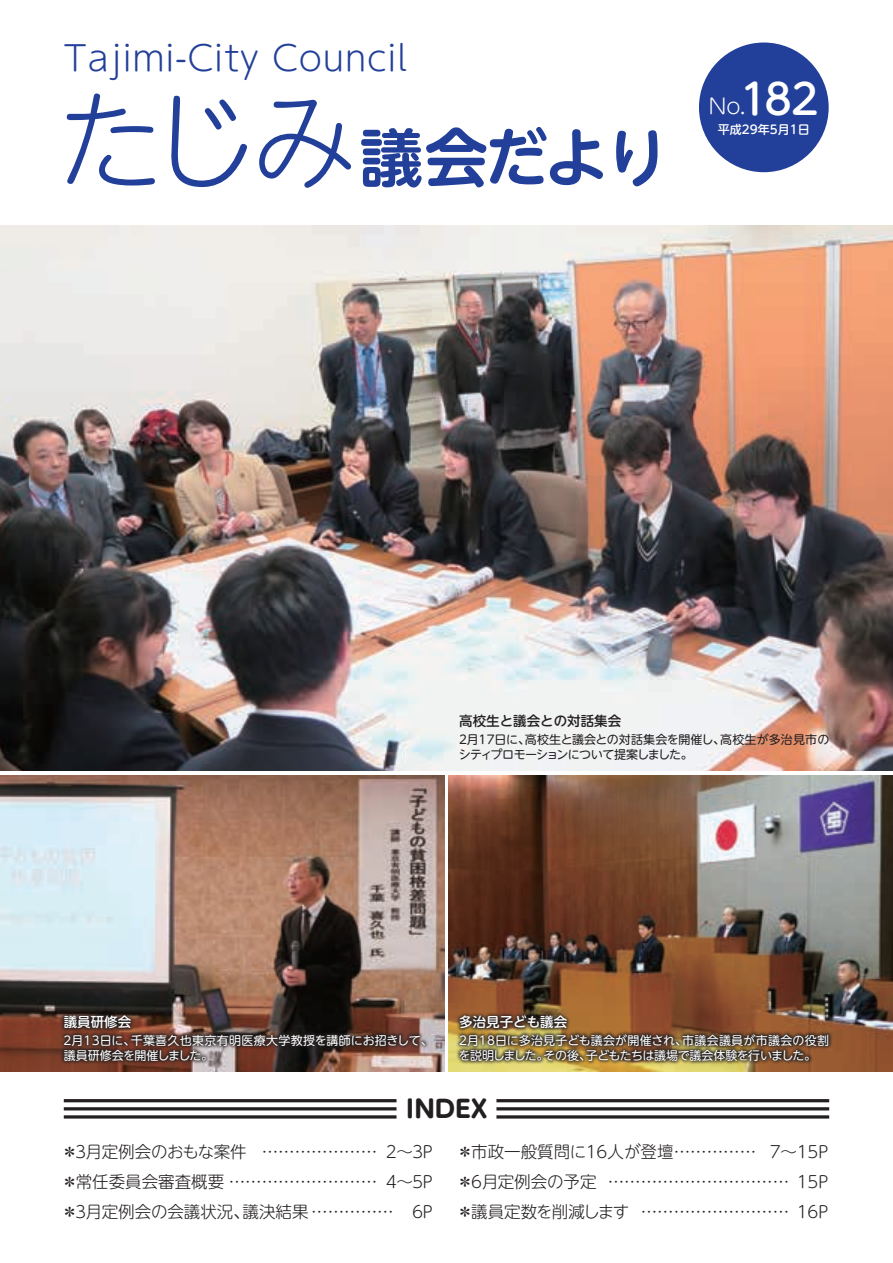
<style>
.page{position:relative;width:893px;height:1263px;background:#fff}
.page>*{position:absolute;margin:0;border:0;box-sizing:border-box;transform-origin:0 0}
.t1{font:700 63.3px "UD Shin M Go Pro De";letter-spacing:-.05em;color:#223f99}
.t2{font:500 41.55px "UD Shin M Go Pro";color:#fff}
.t3{font:300 34.35px "UD Shin M Go Pro";letter-spacing:.025em;color:#223f99}
.t4{font:700 24px "UD Shin M Go Pro";color:#231f20}
.t5{font:300 20.85px "UD Shin M Go Pro";color:#fff}
.t6{font:300 16.5px "UD Shin M Go Pro";color:#231f20}
.t7{font:300 16.5px "UD Shin M Go Pro";letter-spacing:-.055em;color:#231f20}
.t8{font:300 16.5px "UD Shin M Go Pro";letter-spacing:-.03em;color:#231f20}
.t9{font:500 13.5px "UD Shin M Go Pro";color:#fff}
.t10{font:500 13.5px "UD Shin M Go Pro";color:#231f20}
.t11{font:12px "UD Shin M Go Pro";letter-spacing:.025em;color:#fff}
.t12{font:12px "UD Shin M Go Pro";color:#fff}
.t13{font:12px/15px "UD Shin M Go Pro";letter-spacing:-.055em;color:#231f20}
.t14{font:12px "UD Shin M Go Pro";letter-spacing:-.04em;color:#fff}
.t15{font:12px "UD Shin M Go Pro";letter-spacing:.005em;color:#231f20}
.t16{font:12px/15px "UD Shin M Go Pro";letter-spacing:-.05em;color:#fff}
.t17{font:12px "UD Shin M Go Pro";letter-spacing:.015em;color:#231f20}
.t18{font:500 12px "UD Shin M Go Pro";color:#fff}
.t19{font:12px "UD Shin M Go Pro";letter-spacing:-.085em;color:#fff}
.t20{font:12px "UD Shin M Go Pro";letter-spacing:-.03em;color:#231f20}
.s1{font-family:"UD Shin M Go Pro";font-weight:300;font-size:107.55px}
.s2{font-weight:300;font-size:20.85px}
</style>
<div class="page">
<div style="left:699px;top:43px;width:130px;height:129px;background:#223f99;border-radius:50%"></div>
<img style="left:0;top:225px;width:893px;height:546px">
<hr style="left:64px;top:1099px;width:332px;height:3px;background:#231f20">
<hr style="left:64px;top:1107px;width:332px;height:3px;background:#231f20">
<hr style="left:64px;top:1115px;width:332px;height:3px;background:#231f20">
<hr style="left:496px;top:1099px;width:333px;height:3px;background:#231f20">
<hr style="left:496px;top:1107px;width:333px;height:3px;background:#231f20">
<hr style="left:496px;top:1115px;width:333px;height:3px;background:#231f20">
<img style="left:0;top:775px;width:444px;height:297px">
<img style="left:449px;top:775px;width:444px;height:297px">
<svg style="left:455px;top:1011px;width:378px;height:54px;background:#705231"></svg>
<img style="left:60px;top:1011px;width:369px;height:54px">
<h3 class="t3" style="left:64px;top:30px;width:344px">Tajimi-City Council</h3>
<h1 class="t1" style="left:57px;top:106px;width:613px"><span class="s1">たじみ</span>議会だより</h1>
<h2 class="t2" style="left:740px;top:66px;width:80px"><span class="s2">.</span>182</h2>
<p class="t5" style="left:709px;top:90px;width:33px">No</p>
<p class="t18" style="left:718px;top:119px;width:93px">平成29年5月1日</p>
<p class="t10" style="left:459px;top:710px;width:163px">高校生と議会との対話集会</p>
<p class="t17" style="left:720px;top:729px;width:111px">高校生が多治見市の</p>
<p class="t15" style="left:525px;top:729px;width:202px">高校生と議会との対話集会を開催し、</p>
<p class="t20" style="left:467px;top:729px;width:65px">月17日に、</p>
<p class="t13" style="left:457px;top:731px;width:237px">２<br>シティプロモーションについて提案しました。</p>
<p class="t9" style="left:64px;top:1011px;width:69px">議員研修会</p>
<p class="t9" style="left:459px;top:1011px;width:109px">多治見子ども議会</p>
<p class="t11" style="left:131px;top:1030px;width:303px">千葉喜久也東京有明医療大学教授を講師にお招きして、</p>
<p class="t12" style="left:72px;top:1030px;width:65px">月13日に、</p>
<p class="t16" style="left:62px;top:1032px;width:153px">２<br>議員研修会を開催しました。</p>
<p class="t12" style="left:467px;top:1030px;width:222px">月18日に多治見子ども議会が開催され、</p>
<p class="t11" style="left:682px;top:1030px;width:148px">市議会議員が市議会の役割</p>
<p class="t12" style="left:457px;top:1030px;width:13px">２</p>
<p class="t14" style="left:586px;top:1045px;width:232px">子どもたちは議場で議会体験を行いました。</p>
<p class="t12" style="left:544px;top:1045px;width:49px">その後、</p>
<p class="t19" style="left:459px;top:1045px;width:91px">を説明しました。</p>
<h3 class="t4" style="left:406px;top:1089px;width:83px">INDEX</h3>
<p class="t8" style="left:86px;top:1138px;width:162px">月定例会のおもな案件</p>
<p class="t6" style="left:73px;top:1138px;width:18px">３</p>
<p class="t6" style="left:61px;top:1138px;width:18px">＊</p>
<p class="t6" style="left:262px;top:1138px;width:139px">………………… ２</p>
<p class="t6" style="left:410px;top:1138px;width:18px">３</p>
<p class="t6" style="left:396px;top:1138px;width:41px">～Ｐ</p>
<p class="t6" style="left:457px;top:1138px;width:301px">＊市政一般質問に16人が登壇……………</p>
<p class="t6" style="left:780px;top:1138px;width:40px">～15</p>
<p class="t6" style="left:767px;top:1138px;width:18px">７</p>
<p class="t6" style="left:815px;top:1138px;width:18px">Ｐ</p>
<p class="t6" style="left:61px;top:1168px;width:340px">＊常任委員会審査概要 ……………………… ４</p>
<p class="t6" style="left:396px;top:1168px;width:41px">～Ｐ</p>
<p class="t6" style="left:410px;top:1168px;width:18px">５</p>
<p class="t6" style="left:457px;top:1168px;width:141px">＊6月定例会の予定</p>
<p class="t6" style="left:608px;top:1168px;width:212px">…………………………… 15</p>
<p class="t6" style="left:815px;top:1168px;width:18px">Ｐ</p>
<p class="t6" style="left:86px;top:1198px;width:165px">月定例会の会議状況、</p>
<p class="t6" style="left:243px;top:1198px;width:153px">議決結果 ……………</p>
<p class="t6" style="left:73px;top:1198px;width:18px">３</p>
<p class="t6" style="left:61px;top:1198px;width:18px">＊</p>
<p class="t6" style="left:410px;top:1198px;width:18px">６</p>
<p class="t6" style="left:420px;top:1198px;width:18px">Ｐ</p>
<p class="t7" style="left:457px;top:1198px;width:174px">＊議員定数を削減します</p>
<p class="t6" style="left:641px;top:1198px;width:179px">……………………… 16</p>
<p class="t6" style="left:815px;top:1198px;width:18px">Ｐ</p>
</div>
